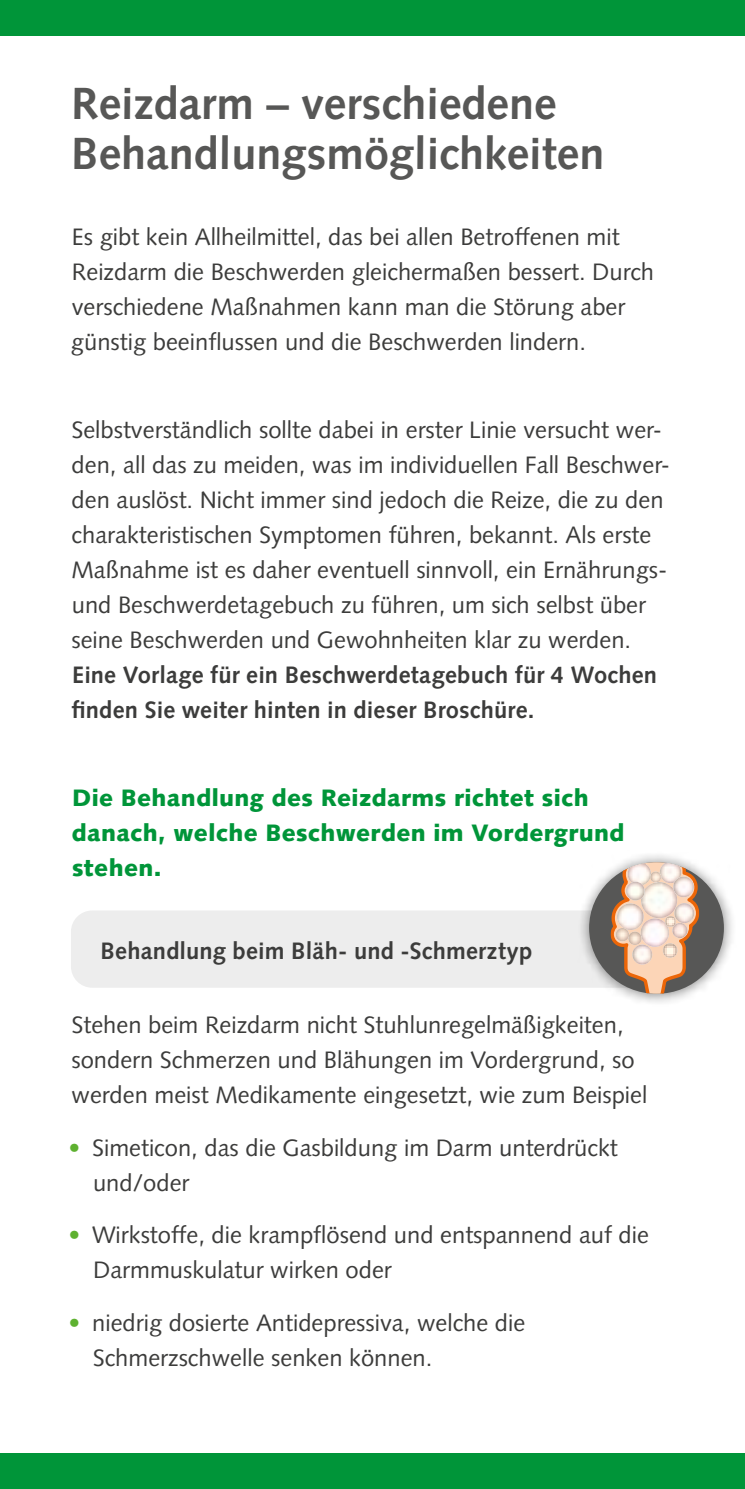
<style>
.page{position:relative;width:745px;height:1489px;background:#fff}
.page>*{position:absolute;margin:0;border:0;box-sizing:border-box;transform-origin:0 0}
.t1{font:700 45px/50px "Syntax LT Std";color:#575756}
.t2{font:23.75px/35px "Syntax LT Std";color:#3c3c3b}
.t3{font:700 23.75px/35px "Syntax LT Std";letter-spacing:.005em;color:#3c3c3b}
.t4{font:900 23.75px/35px "Syntax LT Std";letter-spacing:.015em;color:#009539}
.s1{color:#5eb130}
</style>
<div class="page">
<div style="left:0;top:0;width:744px;height:35px;background:#009539"></div>
<div style="left:0;top:1453px;width:744px;height:35px;background:#009539"></div>
<div style="left:71px;top:910px;width:602px;height:77px;background:#ededed;border-radius:21px"></div>
<div style="left:576px;top:850px;width:160px;height:156px;background:#000;opacity:.5"></div>
<div style="left:588px;top:862px;width:135px;height:131px;background:#575756;border-radius:50%"></div>
<svg style="left:610px;top:862px;width:89px;height:131px"></svg>
<img style="left:662px;top:943px;width:15px;height:14px;border-radius:7px">
<img style="left:672px;top:922px;width:15px;height:16px;border-radius:8px">
<h1 class="t1" style="left:71px;top:79px;width:534px">Reizdarm – verschiedene<br>Behandlungsmöglichkeiten</h1>
<p class="t2" style="left:71px;top:219px;width:584px">Es gibt kein Allheilmittel, das bei allen Betroffenen mit Reizdarm die Beschwerden gleichermaßen bessert. Durch verschiedene Maßnahmen kann man die Störung aber günstig beeinflussen und die Beschwerden lindern.</p>
<p class="t2" style="left:71px;top:412px;width:600px">Selbstverständlich sollte dabei in erster Linie versucht wer&shy;den, all das zu meiden, was im individuellen Fall Beschwer&shy;den auslöst. Nicht immer sind jedoch die Reize, die zu den charakteristischen Symptomen führen, bekannt. Als erste Maßnahme ist es daher eventuell sinnvoll, ein Ernährungs&shy;und Beschwerdetagebuch zu führen, um sich selbst über seine Beschwerden und Gewohnheiten klar zu werden.</p>
<p class="t3" style="left:71px;top:657px;width:587px">Eine Vorlage für ein Beschwerdetagebuch für 4 Wochen finden Sie weiter hinten in dieser Broschüre.</p>
<p class="t4" style="left:71px;top:779px;width:554px">Die Behandlung des Reizdarms richtet sich danach, welche Beschwerden im Vordergrund stehen.</p>
<p class="t3" style="left:100px;top:933px;width:433px">Behandlung beim Bläh- und -Schmerztyp</p>
<p class="t2" style="left:71px;top:1007px;width:577px">Stehen beim Reizdarm nicht Stuhlunregelmäßigkeiten, sondern Schmerzen und Blähungen im Vordergrund, so werden meist Medikamente eingesetzt, wie zum Beispiel</p>
<p class="t2" style="left:93px;top:1129px;width:526px;text-indent:-25px"><span class="s1">•</span> Simeticon, das die Gasbildung im Darm unterdrückt und/oder</p>
<p class="t2" style="left:93px;top:1217px;width:557px;text-indent:-25px"><span class="s1">•</span> Wirkstoffe, die krampflösend und entspannend auf die<br>Darmmuskulatur wirken oder</p>
<p class="t2" style="left:93px;top:1305px;width:433px;text-indent:-24px"><span class="s1">•</span> niedrig dosierte Antidepressiva, welche die<br>Schmerzschwelle senken können.</p>
</div>
